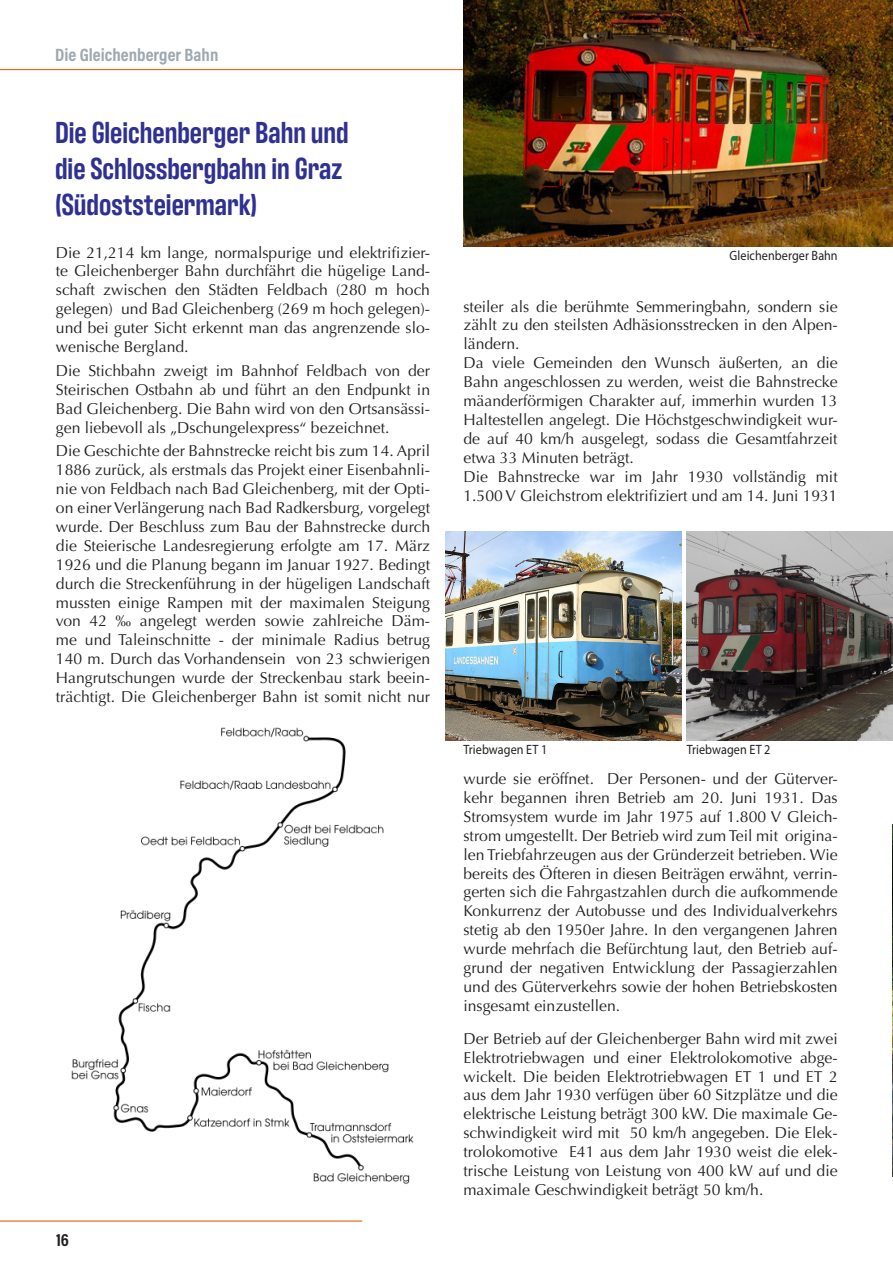
<style>
.page{position:relative;width:893px;height:1263px;background:#fff}
.page>*{position:absolute;margin:0;border:0;box-sizing:border-box;transform-origin:0 0}
.t1{font:600 31.05px/36px "Antarctican Headline";color:#2e3092}
.t2{font:700 18px "Acumin Pro Cond";color:#9ea8b0}
._49_Folio_Seitenzahl{font:700 18px "Acumin Pro Cond";color:#231f20}
.t3{font:15.75px/18.9px "Optima";color:#231f20;text-align:justify}
._28_Bilderzeile{font:13.5px "Myriad Pro";letter-spacing:.005em;color:#231f20;scale:.9 1}
</style>
<div class="page">
<hr style="left:0;top:69px;width:838px;height:1px;background:#e86a1f">
<hr style="left:0;top:1220px;width:362px;height:2px;background:#e86a1f">
<img style="left:463px;top:0;width:430px;height:247px">
<img style="left:446px;top:531px;width:236px;height:209px">
<img style="left:686px;top:531px;width:207px;height:209px">
<img style="left:71px;top:727px;width:343px;height:457px">
<img style="left:892px;top:825px;width:1px;height:352px">
<p class="t2" style="left:55px;top:43px;width:165px">Die Gleichenberger Bahn</p>
<p class="t1" style="left:55px;top:112px;width:295px">Die Gleichenberger Bahn und die Schlossbergbahn in Graz (Südoststeiermark)</p>
<p class="t3" style="left:56px;top:243px;width:376px">Die 21,214 km lange, normalspurige und elektrifizier&shy;te Gleichenberger Bahn durchfährt die hügelige Land&shy;schaft zwischen den Städten Feldbach (280 m hoch gelegen) und Bad Gleichenberg (269 m hoch gelegen)- und bei guter Sicht erkennt man das angrenzende slo&shy;wenische Bergland.</p>
<p class="t3" style="left:56px;top:361px;width:376px">Die Stichbahn zweigt im Bahnhof Feldbach von der Steirischen Ostbahn ab und führt an den Endpunkt in Bad Gleichenberg. Die Bahn wird von den Ortsansässi&shy;gen liebevoll als „Dschungelexpress“ bezeichnet.</p>
<p class="t3" style="left:56px;top:442px;width:376px">Die Geschichte der Bahnstrecke reicht bis zum 14. April 1886 zurück, als erstmals das Projekt einer Eisenbahnli&shy;nie von Feldbach nach Bad Gleichenberg, mit der Opti&shy;on einer Verlängerung nach Bad Radkersburg, vorgelegt wurde. Der Beschluss zum Bau der Bahnstrecke durch die Steierische Landesregierung erfolgte am 17. März 1926 und die Planung begann im Januar 1927. Bedingt durch die Streckenführung in der hügeligen Landschaft mussten einige Rampen mit der maximalen Steigung von 42 ‰ angelegt werden sowie zahlreiche Däm&shy;me und Taleinschnitte - der minimale Radius betrug 140 m. Durch das Vorhandensein von 23 schwierigen Hangrutschungen wurde der Streckenbau stark beein&shy;trächtigt. Die Gleichenberger Bahn ist somit nicht nur</p>
<p class="_49_Folio_Seitenzahl" style="left:56px;top:1228px;width:14px">16</p>
<p class="_28_Bilderzeile" style="left:730px;top:247px;width:122px">Gleichenberger Bahn</p>
<p class="t3" style="left:463px;top:297px;width:376px">steiler als die berühmte Semmeringbahn, sondern sie zählt zu den steilsten Adhäsionsstrecken in den Alpen&shy;ländern.</p>
<p class="t3" style="left:463px;top:354px;width:376px">Da viele Gemeinden den Wunsch äußerten, an die Bahn angeschlossen zu werden, weist die Bahnstrecke mäanderförmigen Charakter auf, immerhin wurden 13<br>Haltestellen angelegt. Die Höchstgeschwindigkeit wur&shy;de auf 40 km/h ausgelegt, sodass die Gesamtfahrzeit etwa 33 Minuten beträgt.</p>
<p class="t3" style="left:463px;top:467px;width:376px">Die Bahnstrecke war im Jahr 1930 vollständig mit<br>1.500 V Gleichstrom elektrifiziert und am 14. Juni 1931</p>
<p class="_28_Bilderzeile" style="left:463px;top:741px;width:95px">Triebwagen ET 1</p>
<p class="_28_Bilderzeile" style="left:687px;top:741px;width:95px">Triebwagen ET 2</p>
<p class="t3" style="left:463px;top:769px;width:376px">wurde sie eröffnet. Der Personen- und der Güterver&shy;kehr begannen ihren Betrieb am 20. Juni 1931. Das Stromsystem wurde im Jahr 1975 auf 1.800 V Gleich&shy;strom umgestellt. Der Betrieb wird zum Teil mit origina&shy;len Triebfahrzeugen aus der Gründerzeit betrieben. Wie bereits des Öfteren in diesen Beiträgen erwähnt, verrin&shy;gerten sich die Fahrgastzahlen durch die aufkommende Konkurrenz der Autobusse und des Individualverkehrs stetig ab den 1950er Jahre. In den vergangenen Jahren wurde mehrfach die Befürchtung laut, den Betrieb auf&shy;grund der negativen Entwicklung der Passagierzahlen und des Güterverkehrs sowie der hohen Betriebskosten insgesamt einzustellen.</p>
<p class="t3" style="left:463px;top:1029px;width:376px">Der Betrieb auf der Gleichenberger Bahn wird mit zwei Elektrotriebwagen und einer Elektrolokomotive abge&shy;wickelt. Die beiden Elektrotriebwagen ET 1 und ET 2 aus dem Jahr 1930 verfügen über 60 Sitzplätze und die elektrische Leistung beträgt 300 kW. Die maximale Ge&shy;schwindigkeit wird mit 50 km/h angegeben. Die Elek&shy;trolokomotive E41 aus dem Jahr 1930 weist die elek&shy;trische Leistung von Leistung von 400 kW auf und die maximale Geschwindigkeit beträgt 50 km/h.</p>
</div>
